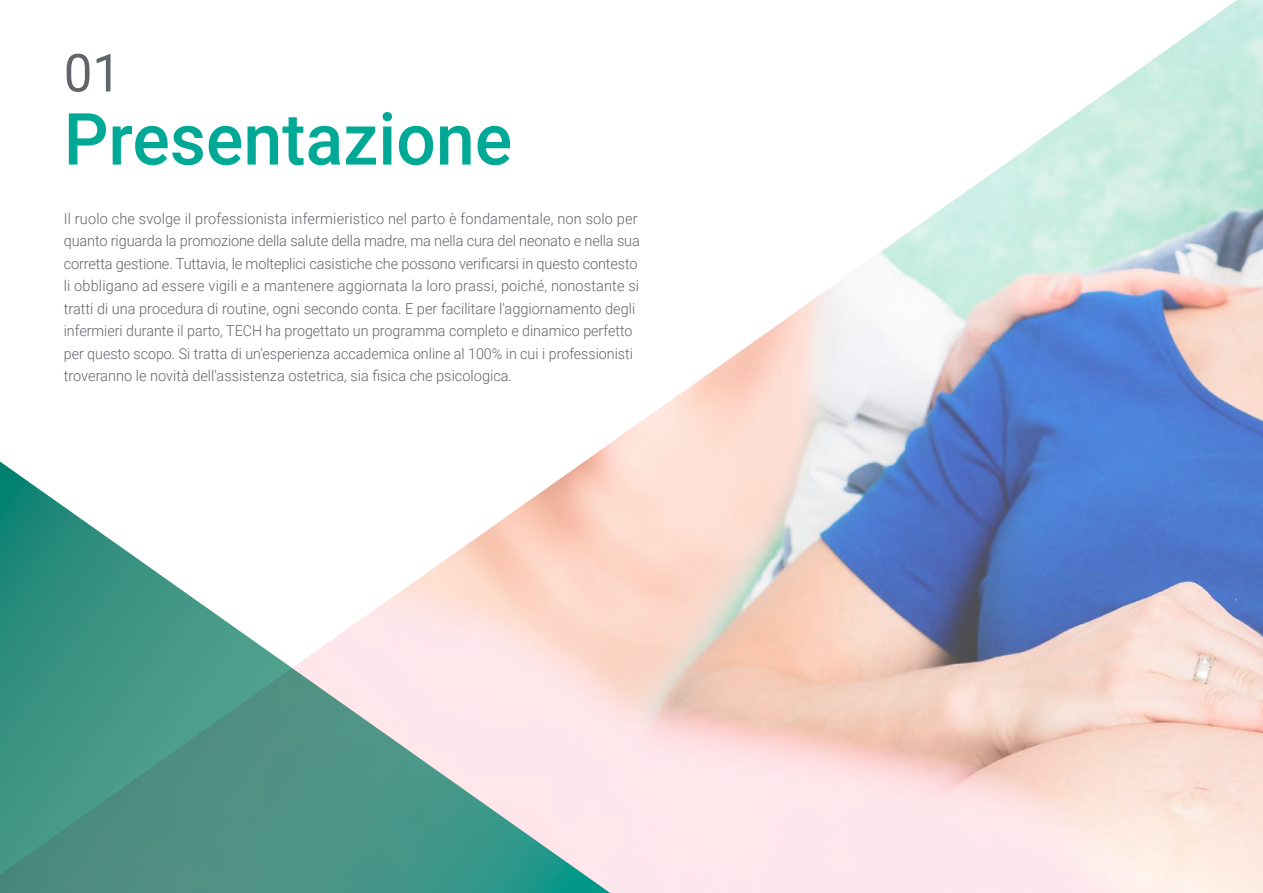
<style>
.page{position:relative;width:1263px;height:893px;background:#fff}
.page>*{position:absolute;margin:0;border:0;box-sizing:border-box;transform-origin:0 0}
.t1{font:500 72px "Roboto";color:#00a996}
.t2{font:52.5px "Roboto";color:#61646a}
.t3{font:300 15px/22.5px "Roboto";color:#61646a}
</style>
<div class="page">
<img style="left:607px;top:0;width:656px;height:893px">
<svg style="left:0;top:446px;width:640px;height:447px"></svg>
<h2 class="t2" style="left:64px;top:36px;width:59px">01</h2>
<h1 class="t1" style="left:64px;top:89px;width:450px">Presentazione</h1>
<p class="t3" style="left:64px;top:207px;width:578px">Il ruolo che svolge il professionista infermieristico nel parto è fondamentale, non solo per quanto riguarda la promozione della salute della madre, ma nella cura del neonato e nella sua corretta gestione. Tuttavia, le molteplici casistiche che possono verificarsi in questo contesto li obbligano ad essere vigili e a mantenere aggiornata la loro prassi, poiché, nonostante si tratti di una procedura di routine, ogni secondo conta. E per facilitare l'aggiornamento degli infermieri durante il parto, TECH ha progettato un programma completo e dinamico perfetto per questo scopo. Si tratta di un'esperienza accademica online al 100% in cui i professionisti troveranno le novità dell'assistenza ostetrica, sia fisica che psicologica.</p>
</div>
